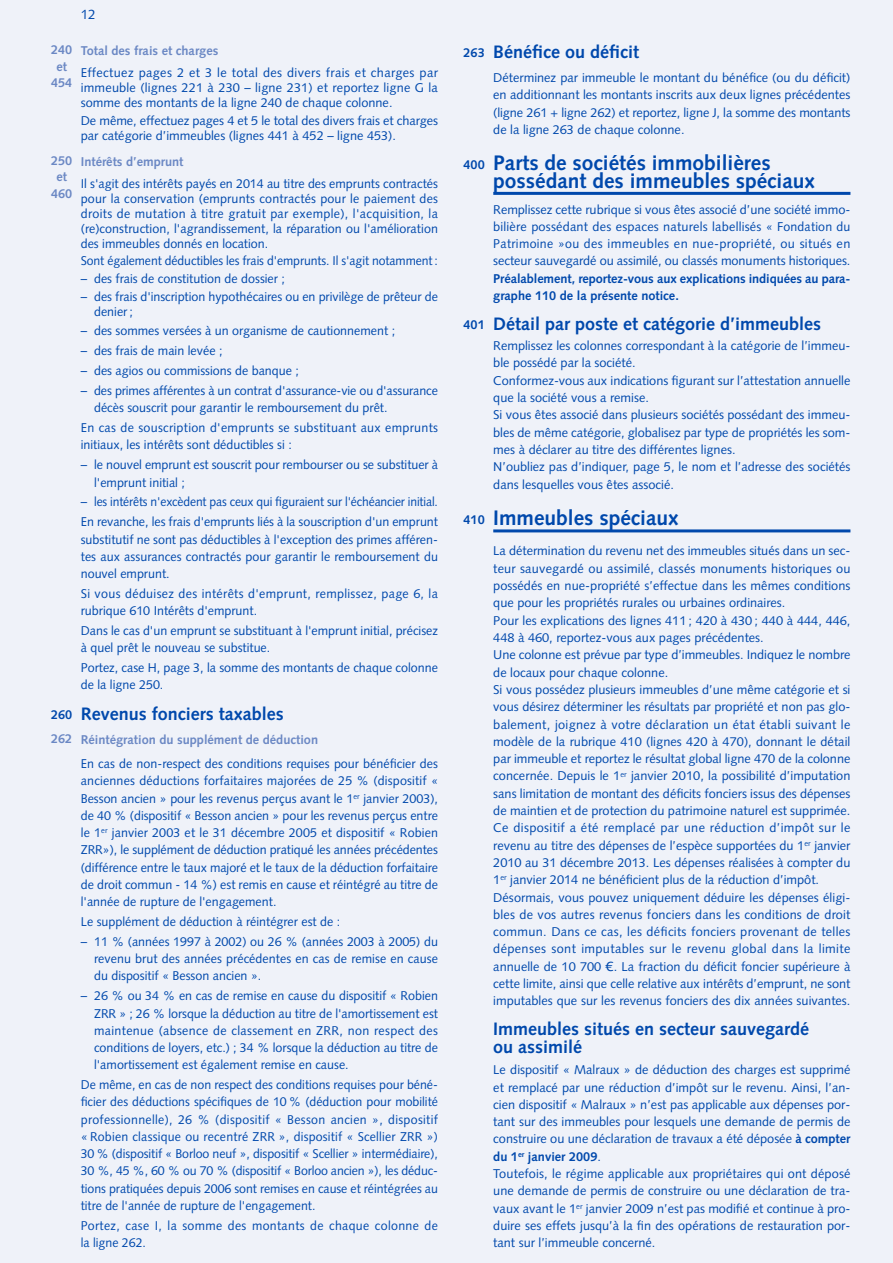
<style>
.page{position:relative;width:893px;height:1263px;background:#eff2f9}
.page>*{position:absolute;margin:0;border:0;box-sizing:border-box;transform-origin:0 0}
.t1{font:700 21px/17.2px "Syntax";color:#0048ac}
.t2{font:700 18px/17.2px "Syntax";color:#0048ac}
.t3{font:13.5px "Syntax";color:#0048ac}
.t4{font:12.75px/17.2px "Syntax";color:#0048ac}
.t5{font:12.75px/17.2px "Syntax";letter-spacing:.025em;color:#0048ac}
.t6{font:700 12.75px/17.2px "Syntax";letter-spacing:-.005em;color:#0048ac}
.t7{font:700 12.75px/16.5px "Syntax";color:#6b88c4;text-align:center}
.t8{font:12.75px "Syntax";color:#0048ac;scale:.96 1}
.t9{font:12.75px/17.2px "Syntax";letter-spacing:.03em;color:#0048ac}
.s1{font-family:"Lucida Grande"}
.s2{font-weight:700}
</style>
<div class="page">
<hr style="left:493px;top:192px;width:357px;height:3px;background:#0048ac">
<hr style="left:493px;top:529px;width:357px;height:3px;background:#0048ac">
<p class="t3" style="left:81px;top:9px;width:17px">12</p>
<p class="t7" style="left:81px;top:44px;width:139px">Total des frais et charges</p>
<p class="t4" style="left:81px;top:66px;width:359px;line-height:15px;text-align:justify">Effectuez pages 2 et 3 le total des divers frais et charges par immeuble (lignes 221 à 230 – ligne 231) et reportez ligne G la somme des montants de la ligne 240 de chaque colonne.</p>
<p class="t4" style="left:81px;top:114px;width:359px;line-height:15px">De même, effectuez pages 4 et 5 le total des divers frais et charges par catégorie d’immeubles (lignes 441 à 452 – ligne 453).</p>
<p class="t7" style="left:81px;top:154px;width:104px">Intérêts d’emprunt</p>
<p class="t4" style="left:81px;top:177px;width:359px;line-height:15px;text-align:justify">Il s'agit des intérêts payés en 2014 au titre des emprunts contractés pour la conservation (emprunts contractés pour le paiement des droits de mutation à titre gratuit par exemple), l'acquisition, la (re)construction, l'agrandissement, la réparation ou l'amélioration des immeubles donnés en location.</p>
<p class="t8" style="left:81px;top:256px;width:374px">Sont également déductibles les frais d'emprunts. Il s'agit notamment :</p>
<p class="t4" style="left:81px;top:271px;width:206px">– des frais de constitution de dossier ;</p>
<p class="t4" style="left:94px;top:290px;width:345px;line-height:15px;text-indent:-13px">– des frais d'inscription hypothécaires ou en privilège de prêteur de denier ;</p>
<p class="t4" style="left:81px;top:324px;width:316px">– des sommes versées à un organisme de cautionnement ;</p>
<p class="t4" style="left:81px;top:343px;width:143px">– des frais de main levée ;</p>
<p class="t4" style="left:81px;top:363px;width:220px">– des agios ou commissions de banque ;</p>
<p class="t4" style="left:94px;top:383px;width:345px;text-indent:-13px">– des primes afférentes à un contrat d'assurance-vie ou d'assurance décès souscrit pour garantir le remboursement du prêt.</p>
<p class="t5" style="left:81px;top:420px;width:359px">En cas de souscription d'emprunts se substituant aux emprunts initiaux, les intérêts sont déductibles si :</p>
<p class="t4" style="left:94px;top:457px;width:345px;text-indent:-13px">– le nouvel emprunt est souscrit pour rembourser ou se substituer à l'emprunt initial ;</p>
<p class="t4" style="left:81px;top:493px;width:359px;line-height:19.8px">– les intérêts n'excèdent pas ceux qui figuraient sur l'échéancier initial.<br>En revanche, les frais d'emprunts liés à la souscription d'un emprunt</p>
<p class="t4" style="left:81px;top:532px;width:359px;text-align:justify">substitutif ne sont pas déductibles à l'exception des primes afféren&shy;tes aux assurances contractés pour garantir le remboursement du nouvel emprunt.</p>
<p class="t5" style="left:81px;top:586px;width:359px">Si vous déduisez des intérêts d'emprunt, remplissez, page 6, la rubrique 610 Intérêts d'emprunt.</p>
<p class="t4" style="left:81px;top:623px;width:359px">Dans le cas d'un emprunt se substituant à l'emprunt initial, précisez à quel prêt le nouveau se substitue.</p>
<p class="t4" style="left:81px;top:660px;width:359px">Portez, case H, page 3, la somme des montants de chaque colonne de la ligne 250.</p>
<h2 class="t2" style="left:81px;top:707px;width:204px">Revenus fonciers taxables</h2>
<p class="t7" style="left:81px;top:732px;width:239px">Réintégration du supplément de déduction</p>
<p class="t4" style="left:81px;top:756px;width:359px;text-align:justify">En cas de non-respect des conditions requises pour bénéficier des anciennes déductions forfaitaires majorées de 25 % (dispositif « Besson ancien » pour les revenus perçus avant le 1<sup>er</sup> janvier 2003), de 40 % (dispositif « Besson ancien » pour les revenus perçus entre le 1<sup>er</sup> janvier 2003 et le 31 décembre 2005 et dispositif « Robien ZRR»), le supplément de déduction pratiqué les années précédentes (différence entre le taux majoré et le taux de la déduction forfaitaire de droit commun - 14 %) est remis en cause et réintégré au titre de l'année de rupture de l'engagement.</p>
<p class="t4" style="left:81px;top:914px;width:261px">Le supplément de déduction à réintégrer est de :</p>
<p class="t4" style="left:94px;top:934px;width:345px;text-align:justify;text-indent:-13px">– 11 % (années 1997 à 2002) ou 26 % (années 2003 à 2005) du revenu brut des années précédentes en cas de remise en cause du dispositif « Besson ancien ».</p>
<p class="t4" style="left:94px;top:988px;width:345px;text-align:justify;text-indent:-13px">– 26 % ou 34 % en cas de remise en cause du dispositif « Robien ZRR » ; 26 % lorsque la déduction au titre de l'amortissement est maintenue (absence de classement en ZRR, non respect des conditions de loyers, etc.) ; 34 % lorsque la déduction au titre de l'amortissement est également remise en cause.</p>
<p class="t4" style="left:81px;top:1077px;width:359px;text-align:justify">De même, en cas de non respect des conditions requises pour béné&shy;ficier des déductions spécifiques de 10 % (déduction pour mobilité professionnelle), 26 % (dispositif « Besson ancien », dispositif « Robien classique ou recentré ZRR », dispositif « Scellier ZRR »)<br>30 % (dispositif « Borloo neuf », dispositif « Scellier » intermédiaire), 30 %, 45 %, 60 % ou 70 % (dispositif « Borloo ancien »), les déduc&shy;tions pratiquées depuis 2006 sont remises en cause et réintégrées au titre de l'année de rupture de l'engagement.</p>
<p class="t9" style="left:81px;top:1218px;width:359px">Portez, case I, la somme des montants de chaque colonne de la ligne 262.</p>
<p class="t7" style="left:51px;top:43px;width:23px">240 et<br>454</p>
<h2 class="t2" style="left:493px;top:45px;width:147px">Bénéfice ou déficit</h2>
<p class="t6" style="left:463px;top:45px;width:23px">263</p>
<p class="t4" style="left:493px;top:70px;width:359px;text-align:justify">Déterminez par immeuble le montant du bénéfice (ou du déficit) en additionnant les montants inscrits aux deux lignes précédentes (ligne 261 + ligne 262) et reportez, ligne J, la somme des montants de la ligne 263 de chaque colonne.</p>
<h1 class="t1" style="left:493px;top:156px;width:323px">Parts de sociétés immobilières possédant des immeubles spéciaux</h1>
<p class="t4" style="left:493px;top:202px;width:359px;text-align:justify">Remplissez cette rubrique si vous êtes associé d’une société immo&shy;bilière possédant des espaces naturels labellisés « Fondation du Patrimoine »ou des immeubles en nue-propriété, ou situés en secteur sauvegardé ou assimilé, ou classés monuments historiques.</p>
<p class="t6" style="left:493px;top:271px;width:359px">Préalablement, reportez-vous aux explications indiquées au para&shy;graphe 110 de la présente notice.</p>
<h2 class="t2" style="left:493px;top:317px;width:329px">Détail par poste et catégorie d’immeubles</h2>
<p class="t4" style="left:493px;top:338px;width:359px">Remplissez les colonnes correspondant à la catégorie de l’immeu&shy;ble possédé par la société.<br>Conformez-vous aux indications figurant sur l’attestation annuelle que la société vous a remise.<br>Si vous êtes associé dans plusieurs sociétés possédant des immeu&shy;bles de même catégorie, globalisez par type de propriétés les som&shy;mes à déclarer au titre des différentes lignes.<br>N’oubliez pas d’indiquer, page 5, le nom et l’adresse des sociétés dans lesquelles vous êtes associé.</p>
<h1 class="t1" style="left:493px;top:511px;width:187px">Immeubles spéciaux</h1>
<p class="t4" style="left:493px;top:543px;width:359px">La détermination du revenu net des immeubles situés dans un sec&shy;teur sauvegardé ou assimilé, classés monuments historiques ou possédés en nue-propriété s’effectue dans les mêmes conditions que pour les propriétés rurales ou urbaines ordinaires.<br>Pour les explications des lignes 411 ; 420 à 430 ; 440 à 444, 446, 448 à 460, reportez-vous aux pages précédentes.<br>Une colonne est prévue par type d’immeubles. Indiquez le nombre de locaux pour chaque colonne.<br>Si vous possédez plusieurs immeubles d’une même catégorie et si vous désirez déterminer les résultats par propriété et non pas glo&shy;balement, joignez à votre déclaration un état établi suivant le modèle de la rubrique 410 (lignes 420 à 470), donnant le détail par immeuble et reportez le résultat global ligne 470 de la colonne concernée. Depuis le 1<sup>er</sup> janvier 2010, la possibilité d’imputation sans limitation de montant des déficits fonciers issus des dépenses de maintien et de protection du patrimoine naturel est supprimée.<br>Ce dispositif a été remplacé par une réduction d’impôt sur le revenu au titre des dépenses de l’espèce supportées du 1<sup>er</sup> janvier 2010 au 31 décembre 2013. Les dépenses réalisées à compter du 1<sup>er</sup> janvier 2014 ne bénéficient plus de la réduction d’impôt.<br>Désormais, vous pouvez uniquement déduire les dépenses éligi&shy;bles de vos autres revenus fonciers dans les conditions de droit commun. Dans ce cas, les déficits fonciers provenant de telles dépenses sont imputables sur le revenu global dans la limite annuelle de 10 700 <span class="s1">€</span>. La fraction du déficit foncier supérieure à cette limite, ainsi que celle relative aux intérêts d’emprunt, ne sont imputables que sur les revenus fonciers des dix années suivantes.</p>
<h2 class="t2" style="left:493px;top:1022px;width:317px">Immeubles situés en secteur sauvegardé ou assimilé</h2>
<p class="t4" style="left:493px;top:1062px;width:359px">Le dispositif « Malraux » de déduction des charges est supprimé et remplacé par une réduction d’impôt sur le revenu. Ainsi, l’an&shy;cien dispositif « Malraux » n’est pas applicable aux dépenses por&shy;tant sur des immeubles pour lesquels une demande de permis de construire ou une déclaration de travaux a été déposée <span class="s2">à compter du 1</span><sup>er</sup> <span class="s2">janvier 2009</span>.<br>Toutefois, le régime applicable aux propriétaires qui ont déposé une demande de permis de construire ou une déclaration de tra&shy;vaux avant le 1<sup>er</sup> janvier 2009 n’est pas modifié et continue à pro&shy;duire ses effets jusqu’à la fin des opérations de restauration por&shy;tant sur l’immeuble concerné.</p>
<p class="t7" style="left:51px;top:153px;width:23px">250 et<br>460</p>
<p class="t6" style="left:463px;top:157px;width:23px">400</p>
<p class="t6" style="left:463px;top:317px;width:23px">401</p>
<p class="t6" style="left:463px;top:512px;width:23px">410</p>
<p class="t6" style="left:51px;top:707px;width:23px">260</p>
<p class="t7" style="left:51px;top:731px;width:23px">262</p>
</div>
